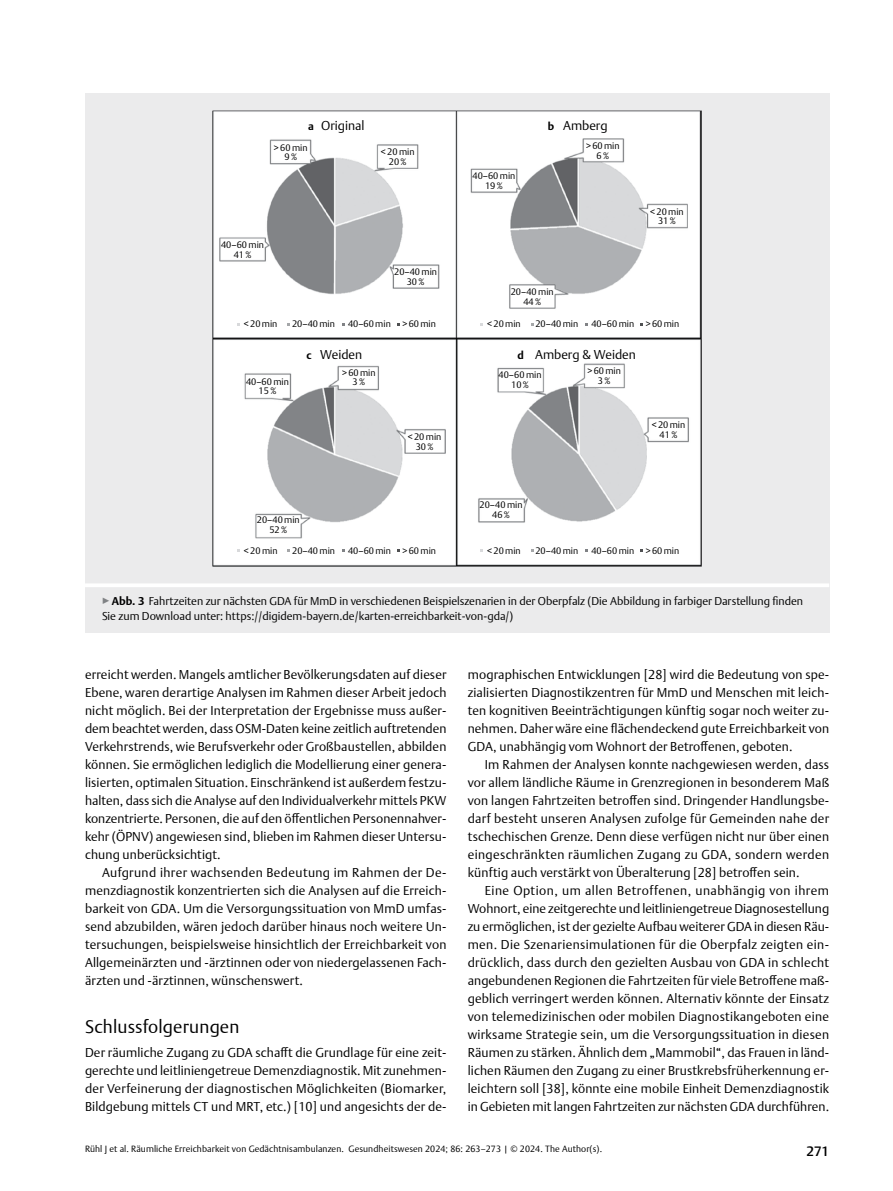
<style>
.page{position:relative;width:893px;height:1191px;background:#fff}
.page>*{position:absolute;margin:0;border:0;box-sizing:border-box;transform-origin:0 0}
.t1{font:300 18px "Thieme Argo 2011";letter-spacing:.01em;color:#000}
.t2{font:500 13.5px "Thieme Argo 2011";color:#000}
.t3{font:300 12.75px/18px "Thieme Argo 2011";letter-spacing:.01em;color:#000;text-align:justify}
.t4{font:300 11.25px/15px "Thieme Argo 2011";color:#000}
.t5{font:300 9.3px/9.4px "Thieme Argo 2011";color:#000;text-align:center}
.t6{font:300 9px "Thieme Argo 2011";letter-spacing:.01em;color:#000}
.s1{font-weight:700;font-size:10.8px}
.s2{color:#808285}
.s3{font-weight:700}
</style>
<div class="page">
<div style="left:85px;top:94px;width:744px;height:489px;background:#ebebec"></div>
<img style="left:213px;top:111px;width:489px;height:455px">
<div style="left:85px;top:583px;width:744px;height:50px;background:#ebebec"></div>
<hr style="left:85px;top:583px;width:744px;height:4px;background:#fff">
<p class="t3" style="left:308px;top:117px;width:58px"><span class="s1">a</span> Original</p>
<p class="t5" style="left:274px;top:142px;width:35px">&gt;60 min<br>9%</p>
<p class="t5" style="left:381px;top:147px;width:35px">&lt;20 min<br>20%</p>
<p class="t5" style="left:221px;top:240px;width:44px">40–60 min<br>41%</p>
<p class="t5" style="left:394px;top:267px;width:44px">20–40 min<br>30%</p>
<p class="t3" style="left:548px;top:117px;width:61px"><span class="s1">b</span> Amberg</p>
<p class="t5" style="left:472px;top:171px;width:44px">40–60 min<br>19%</p>
<p class="t5" style="left:586px;top:141px;width:35px">&gt;60 min<br>6%</p>
<p class="t5" style="left:511px;top:287px;width:44px">20–40 min<br>44%</p>
<p class="t5" style="left:650px;top:207px;width:35px">&lt;20 min<br>31%</p>
<p class="t5" style="left:244px;top:319px;width:35px">&lt;20 min</p>
<p class="t5" style="left:292px;top:319px;width:44px">20–40 min</p>
<p class="t5" style="left:348px;top:319px;width:89px">40–60 min &gt;60 min</p>
<p class="t5" style="left:487px;top:319px;width:35px">&lt;20 min</p>
<p class="t5" style="left:535px;top:319px;width:44px">20–40 min</p>
<p class="t5" style="left:591px;top:319px;width:89px">40–60 min &gt;60 min</p>
<p class="t5" style="left:246px;top:377px;width:44px">40–60 min<br>15%</p>
<p class="t3" style="left:307px;top:345px;width:57px"><span class="s1">c</span> Weiden</p>
<p class="t3" style="left:518px;top:345px;width:120px"><span class="s1">d</span> Amberg &amp; Weiden</p>
<p class="t5" style="left:342px;top:368px;width:35px">&gt;60 min<br>3%</p>
<p class="t5" style="left:408px;top:432px;width:35px">&lt;20 min<br>30%</p>
<p class="t5" style="left:499px;top:370px;width:44px">40–60 min<br>10%</p>
<p class="t5" style="left:587px;top:366px;width:35px">&gt;60 min<br>3%</p>
<p class="t5" style="left:652px;top:420px;width:35px">&lt;20 min<br>41%</p>
<p class="t5" style="left:257px;top:515px;width:44px">20–40min<br>52%</p>
<p class="t5" style="left:480px;top:500px;width:44px">20–40 min<br>46%</p>
<p class="t5" style="left:244px;top:545px;width:35px">&lt;20 min</p>
<p class="t5" style="left:292px;top:545px;width:44px">20–40 min</p>
<p class="t5" style="left:348px;top:545px;width:89px">40–60 min &gt;60 min</p>
<p class="t5" style="left:487px;top:545px;width:35px">&lt;20 min</p>
<p class="t5" style="left:535px;top:545px;width:44px">20–40 min</p>
<p class="t5" style="left:591px;top:545px;width:89px">40–60 min &gt;60 min</p>
<p class="t4" style="left:102px;top:593px;width:703px"><span class="s2">▶</span><span class="s3">Abb. 3</span> Fahrtzeiten zur nächsten GDA für MmD in verschiedenen Beispielszenarien in der Oberpfalz (Die Abbildung in farbiger Darstellung finden<br>Sie zum Download unter: https://digidem-bayern.de/karten-erreichbarkeit-von-gda/)</p>
<p class="t3" style="left:85px;top:665px;width:363px">erreicht werden. Mangels amtlicher Bevölkerungsdaten auf dieser Ebene, waren derartige Analysen im Rahmen dieser Arbeit jedoch nicht möglich. Bei der Interpretation der Ergebnisse muss außer&shy;dem beachtet werden, dass OSM-Daten keine zeitlich auftretenden Verkehrstrends, wie Berufsverkehr oder Großbaustellen, abbilden können. Sie ermöglichen lediglich die Modellierung einer genera&shy;lisierten, optimalen Situation. Einschränkend ist außerdem festzu&shy;halten, dass sich die Analyse auf den Individualverkehr mittels PKW konzentrierte. Personen, die auf den öffentlichen Personennahver&shy;kehr (ÖPNV) angewiesen sind, blieben im Rahmen dieser Untersu&shy;chung unberücksichtigt.</p>
<p class="t3" style="left:85px;top:863px;width:363px;text-indent:17px">Aufgrund ihrer wachsenden Bedeutung im Rahmen der De&shy;menzdiagnostik konzentrierten sich die Analysen auf die Erreich&shy;barkeit von GDA. Um die Versorgungssituation von MmD umfas&shy;send abzubilden, wären jedoch darüber hinaus noch weitere Un&shy;tersuchungen, beispielsweise hinsichtlich der Erreichbarkeit von Allgemeinärzten und -ärztinnen oder von niedergelassenen Fach&shy;ärzten und -ärztinnen, wünschenswert.</p>
<h1 class="t1" style="left:85px;top:1014px;width:156px">Schlussfolgerungen</h1>
<p class="t3" style="left:85px;top:1043px;width:363px">Der räumliche Zugang zu GDA schafft die Grundlage für eine zeit&shy;gerechte und leitliniengetreue Demenzdiagnostik. Mit zunehmen&shy;der Verfeinerung der diagnostischen Möglichkeiten (Biomarker, Bildgebung mittels CT und MRT, etc.) [10] und angesichts der de-</p>
<p class="t3" style="left:468px;top:665px;width:363px">mographischen Entwicklungen [28] wird die Bedeutung von spe&shy;zialisierten Diagnostikzentren für MmD und Menschen mit leich&shy;ten kognitiven Beeinträchtigungen künftig sogar noch weiter zu&shy;nehmen. Daher wäre eine flächendeckend gute Erreichbarkeit von GDA, unabhängig vom Wohnort der Betroffenen, geboten.</p>
<p class="t3" style="left:468px;top:755px;width:363px;text-indent:17px">Im Rahmen der Analysen konnte nachgewiesen werden, dass vor allem ländliche Räume in Grenzregionen in besonderem Maß von langen Fahrtzeiten betroffen sind. Dringender Handlungsbe&shy;darf besteht unseren Analysen zufolge für Gemeinden nahe der tschechischen Grenze. Denn diese verfügen nicht nur über einen eingeschränkten räumlichen Zugang zu GDA, sondern werden künftig auch verstärkt von Überalterung [28] betroffen sein.</p>
<p class="t3" style="left:468px;top:881px;width:363px;text-indent:17px">Eine Option, um allen Betroffenen, unabhängig von ihrem Wohnort, eine zeitgerechte und leitliniengetreue Diagnosestellung zu ermöglichen, ist der gezielte Aufbau weiterer GDA in diesen Räu&shy;men. Die Szenariensimulationen für die Oberpfalz zeigten ein&shy;drücklich, dass durch den gezielten Ausbau von GDA in schlecht angebundenen Regionen die Fahrtzeiten für viele Betroffene maß&shy;geblich verringert werden können. Alternativ könnte der Einsatz von telemedizinischen oder mobilen Diagnostikangeboten eine wirksame Strategie sein, um die Versorgungssituation in diesen Räumen zu stärken. Ähnlich dem „Mammobil“, das Frauen in länd&shy;lichen Räumen den Zugang zu einer Brustkrebsfrüherkennung er&shy;leichtern soll [38], könnte eine mobile Einheit Demenzdiagnostik in Gebieten mit langen Fahrtzeiten zur nächsten GDA durchführen.</p>
<p class="t6" style="left:85px;top:1143px;width:519px">Rühl J et al. Räumliche Erreichbarkeit von Gedächtnisambulanzen. Gesundheitswesen 2024; 86: 263–273 | © 2024. The Author(s).</p>
<p class="t2" style="left:806px;top:1142px;width:24px">271</p>
</div>
